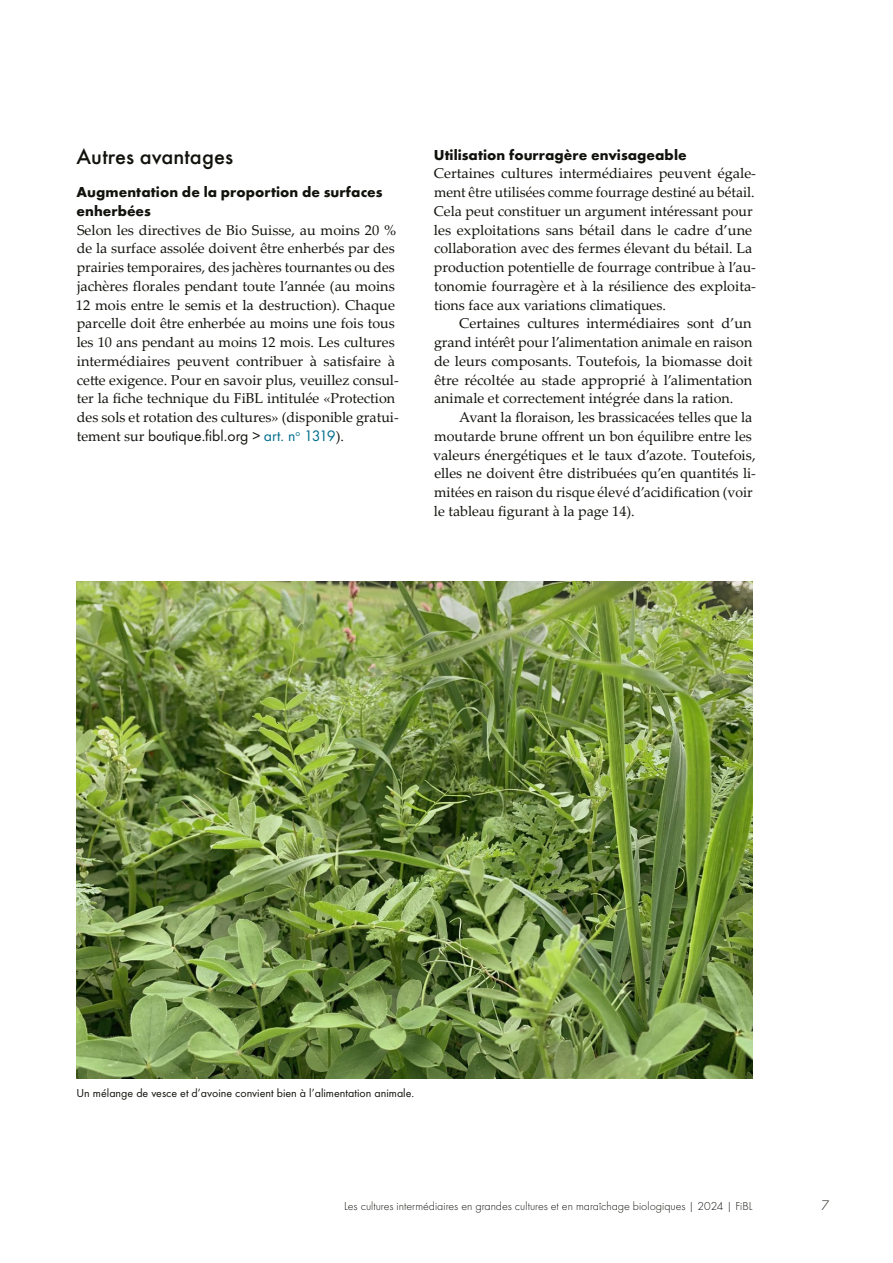
<style>
.page{position:relative;width:893px;height:1263px;background:#fff}
.page>*{position:absolute;margin:0;border:0;box-sizing:border-box;transform-origin:0 0}
.t1{font:500 22.5px "Function Pro";color:#12120d}
.t2{font:15.75px "Function Pro";color:#12120d}
.t3{font:700 15px/18.8px "Function Pro";letter-spacing:.005em;color:#12120d}
.t4{font:14.25px/18.8px "Palatino Linotype";color:#12120d}
.t5{font:300 14.25px "Function Pro";color:#12120d}
.t6{font:300 12px "Function Pro";color:#12120d}
.t7{font:12px "Function Pro";color:#12120d}
.s1{font-family:"Palatino Linotype";font-size:14.25px}
.s2{color:#006d8d}
</style>
<div class="page">
<img style="left:77px;top:581px;width:676px;height:497px">
<h1 class="t1" style="left:77px;top:143px;width:158px">Autres avantages</h1>
<p class="t3" style="left:77px;top:182px;width:307px">Augmentation de la proportion de surfaces enherbées</p>
<p class="t4" style="left:76px;top:220px;width:325px">Selon les directives de Bio Suisse, au moins 20 % de la surface assolée doivent être enherbés par des prairies temporaires, des jachères tournantes ou des jachères florales pendant toute l’année (au moins 12 mois entre le semis et la destruction). Chaque parcelle doit être enherbée au moins une fois tous les 10 ans pendant au moins 12 mois. Les cultures intermédiaires peuvent contribuer à satisfaire à cette exigence. Pour en savoir plus, veuillez consul&shy;ter la fiche technique du FiBL intitulée «Protection des sols et rotation des cultures» (disponible gratui-</p>
<p class="t2" style="left:77px;top:426px;width:269px"><span class="s1">tement sur</span> boutique.fibl.org &gt; <span class="s2">art. n</span><sup>o</sup> <span class="s2">1319</span><span class="s1">).</span></p>
<p class="t3" style="left:434px;top:145px;width:255px">Utilisation fourragère envisageable</p>
<p class="t4" style="left:434px;top:164px;width:324px">Certaines cultures intermédiaires peuvent égale&shy;ment être utilisées comme fourrage destiné au bétail.<br>Cela peut constituer un argument intéressant pour les exploitations sans bétail dans le cadre d’une collaboration avec des fermes élevant du bétail. La production potentielle de fourrage contribue à l’au&shy;tonomie fourragère et à la résilience des exploita&shy;tions face aux variations climatiques.</p>
<p class="t4" style="left:434px;top:314px;width:320px;text-align:justify;text-indent:25px">Certaines cultures intermédiaires sont d’un grand intérêt pour l’alimentation animale en raison de leurs composants. Toutefois, la biomasse doit être récoltée au stade approprié à l’alimentation animale et correctement intégrée dans la ration.</p>
<p class="t4" style="left:433px;top:407px;width:324px;text-indent:26px">Avant la floraison, les brassicacées telles que la moutarde brune offrent un bon équilibre entre les valeurs énergétiques et le taux d’azote. Toutefois, elles ne doivent être distribuées qu’en quantités li&shy;mitées en raison du risque élevé d’acidification (voir le tableau figurant à la page 14).</p>
<p class="t7" style="left:77px;top:1086px;width:339px">Un mélange de vesce et d’avoine convient bien à l’alimentation animale.</p>
<p class="t6" style="left:344px;top:1199px;width:410px">Les cultures intermédiaires en grandes cultures et en maraîchage biologiques | 2024 | FiBL</p>
<p class="t5" style="left:821px;top:1197px;width:9px">7</p>
</div>
